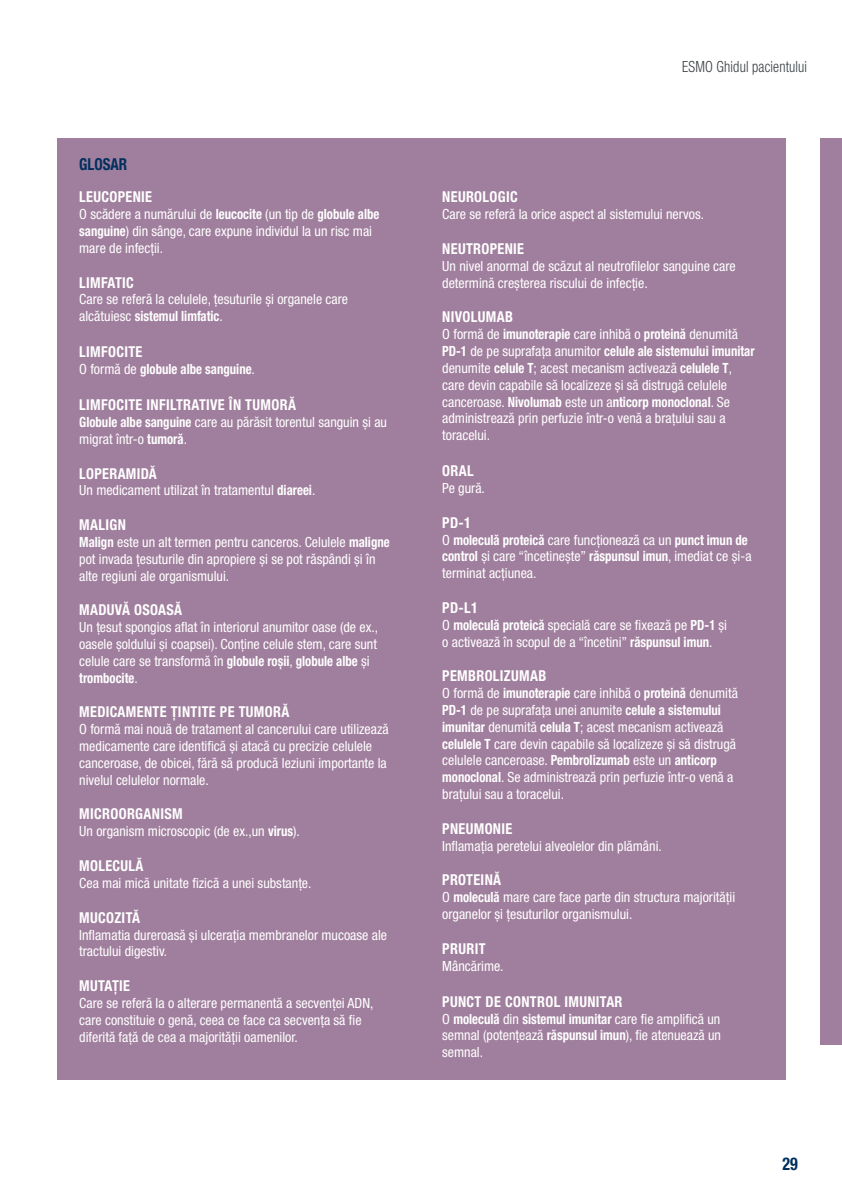
<style>
.page{position:relative;width:842px;height:1191px;background:#fff}
.page>*{position:absolute;margin:0;border:0;box-sizing:border-box;transform-origin:0 0}
.t1{font:700 condensed 17.6px "Helvetica Neue LT Pro";color:#00305f;scale:.91 1}
.t2{font:700 condensed 16.4px "Helvetica Neue LT Pro";color:#00305f;scale:.91 1}
.t3{font:300 condensed 15.4px "Helvetica Neue LT Pro";letter-spacing:.01em;color:#373d42;scale:.91 1}
.t4{font:700 condensed 15px "Helvetica Neue LT Pro";letter-spacing:.025em;color:#fff;scale:.95 1}
.t5{font:condensed 14px/16.8px "Helvetica Neue LT Pro";color:#fff}
.t6{font:700 condensed 14px "Helvetica Neue LT Pro";color:#fff;scale:.91 1}
.s1{font-weight:700}
.s2{font-weight:400}
</style>
<div class="page">
<div style="left:57px;top:138px;width:729px;height:941px;background:#a07e9d"></div>
<div style="left:820px;top:138px;width:22px;height:906px;background:#a07e9d"></div>
<p class="t2" style="left:79px;top:154px;width:54px">GLOSAR</p>
<p class="t4" style="left:79px;top:188px;width:78px">LEUCOPENIE</p>
<p class="t5" style="left:79px;top:206px;width:302px">O scădere a numărului de <span class="s1">leucocite</span> (un tip de <span class="s1">globule albe sanguine</span>) din sânge, care expune individul la un risc mai mare de infecții.</p>
<p class="t4" style="left:79px;top:273px;width:59px">LIMFATIC</p>
<p class="t5" style="left:79px;top:291px;width:270px">Care se referă la celulele, țesuturile și organele care alcătuiesc <span class="s1">sistemul limfatic</span>.</p>
<p class="t4" style="left:79px;top:343px;width:68px">LIMFOCITE</p>
<p class="t6" style="left:79px;top:361px;width:195px"><span class="s2">O formă de</span> globule albe sanguine<span class="s2">.</span></p>
<p class="t4" style="left:79px;top:396px;width:230px">LIMFOCITE INFILTRATIVE ÎN TUMORĂ</p>
<p class="t5" style="left:79px;top:413px;width:309px"><span class="s1">Globule albe sanguine</span> care au părăsit torentul sanguin și au migrat într-o <span class="s1">tumoră</span>.</p>
<p class="t4" style="left:79px;top:464px;width:83px">LOPERAMIDĂ</p>
<p class="t5" style="left:79px;top:482px;width:238px">Un medicament utilizat în tratamentul <span class="s1">diareei</span>.</p>
<p class="t4" style="left:79px;top:516px;width:51px">MALIGN</p>
<p class="t5" style="left:79px;top:533px;width:312px"><span class="s1">Malign</span> este un alt termen pentru canceros. Celulele <span class="s1">maligne </span>pot invada țesuturile din apropiere și se pot răspândi și în alte regiuni ale organismului.</p>
<p class="t4" style="left:79px;top:601px;width:110px">MADUVĂ OSOASĂ</p>
<p class="t5" style="left:79px;top:619px;width:300px">Un țesut spongios aflat în interiorul anumitor oase (de ex., oasele șoldului și coapsei). Conține celule stem, care sunt celule care se transformă în <span class="s1">globule roșii</span>, <span class="s1">globule albe</span> și <span class="s1">trombocite</span>.</p>
<p class="t4" style="left:79px;top:703px;width:223px">MEDICAMENTE ȚINTITE PE TUMORĂ</p>
<p class="t5" style="left:79px;top:721px;width:311px">O formă mai nouă de tratament al cancerului care utilizează medicamente care identifică și atacă cu precizie celulele canceroase, de obicei, fără să producă leziuni importante la nivelul celulelor normale.</p>
<p class="t4" style="left:79px;top:805px;width:110px">MICROORGANISM</p>
<p class="t5" style="left:79px;top:823px;width:222px">Un organism microscopic (de ex.,un <span class="s1">virus</span>).</p>
<p class="t4" style="left:79px;top:856px;width:69px">MOLECULĂ</p>
<p class="t5" style="left:79px;top:874px;width:234px">Cea mai mică unitate fizică a unei substanțe.</p>
<p class="t4" style="left:79px;top:908px;width:65px">MUCOZITĂ</p>
<p class="t5" style="left:79px;top:926px;width:309px">Inflamatia dureroasă și ulcerația membranelor mucoase ale tractului digestiv.</p>
<p class="t4" style="left:79px;top:976px;width:55px">MUTAȚIE</p>
<p class="t5" style="left:79px;top:994px;width:296px">Care se referă la o alterare permanentă a secvenței ADN, care constituie o genă, ceea ce face ca secvența să fie diferită față de cea a majorității oamenilor.</p>
<p class="t3" style="left:682px;top:58px;width:139px">ESMO Ghidul pacientului</p>
<p class="t4" style="left:442px;top:188px;width:81px">NEUROLOGIC</p>
<p class="t5" style="left:442px;top:206px;width:263px">Care se referă la orice aspect al sistemului nervos.</p>
<p class="t4" style="left:442px;top:240px;width:88px">NEUTROPENIE</p>
<p class="t5" style="left:442px;top:257px;width:295px">Un nivel anormal de scăzut al neutrofilelor sanguine care determină creșterea riscului de infecție.</p>
<p class="t4" style="left:442px;top:308px;width:76px">NIVOLUMAB</p>
<p class="t5" style="left:442px;top:326px;width:314px">O formă de <span class="s1">imunoterapie</span> care inhibă o <span class="s1">proteină</span> denumită <span class="s1">PD-1</span> de pe suprafața anumitor <span class="s1">celule ale sistemului imunitar </span>denumite <span class="s1">celule T</span>; acest mecanism activează <span class="s1">celulele T</span>, care devin capabile să localizeze și să distrugă celulele canceroase. <span class="s1">Nivolumab</span> este un a<span class="s1">nticorp monoclonal</span>. Se administrează prin perfuzie într-o venă a brațului sau a toracelui.</p>
<p class="t4" style="left:442px;top:462px;width:35px">ORAL</p>
<p class="t5" style="left:442px;top:479px;width:44px">Pe gură.</p>
<p class="t4" style="left:442px;top:513px;width:32px">PD-1</p>
<p class="t5" style="left:442px;top:531px;width:311px">O <span class="s1">moleculă proteică</span> care funcționează ca un <span class="s1">punct imun de control</span> și care “încetinește” <span class="s1">răspunsul imun</span>, imediat ce și-a terminat acțiunea.</p>
<p class="t4" style="left:442px;top:598px;width:39px">PD-L1</p>
<p class="t5" style="left:442px;top:616px;width:286px">O <span class="s1">moleculă proteică</span> specială care se fixează pe <span class="s1">PD-1</span> și o activează în scopul de a “încetini” <span class="s1">răspunsul imun</span>.</p>
<p class="t4" style="left:442px;top:667px;width:111px">PEMBROLIZUMAB</p>
<p class="t5" style="left:442px;top:685px;width:297px">O formă de <span class="s1">imunoterapie</span> care inhibă o <span class="s1">proteină</span> denumită <span class="s1">PD-1</span> de pe suprafața unei anumite <span class="s1">celule a sistemului imunitar</span> denumită <span class="s1">celula T</span>; acest mecanism activează <span class="s1">celulele T</span> care devin capabile să localizeze și să distrugă celulele canceroase. <span class="s1">Pembrolizumab</span> este un <span class="s1">anticorp monoclonal</span>. Se administrează prin perfuzie într-o venă a brațului sau a toracelui.</p>
<p class="t4" style="left:442px;top:819px;width:75px">PNEUMONIE</p>
<p class="t5" style="left:442px;top:837px;width:221px">Inflamația peretelui alveolelor din plămâni.</p>
<p class="t4" style="left:442px;top:871px;width:63px">PROTEINĂ</p>
<p class="t5" style="left:442px;top:889px;width:294px">O <span class="s1">moleculă</span> mare care face parte din structura majorității organelor și țesuturilor organismului.</p>
<p class="t4" style="left:442px;top:939px;width:47px">PRURIT</p>
<p class="t5" style="left:442px;top:957px;width:63px">Mâncărime.</p>
<p class="t4" style="left:442px;top:992px;width:191px">PUNCT DE CONTROL IMUNITAR</p>
<p class="t5" style="left:442px;top:1010px;width:280px;text-align:justify">O <span class="s1">moleculă</span> din <span class="s1">sistemul imunitar</span> care fie amplifică un semnal (potențează <span class="s1">răspunsul imun</span>), fie atenuează un semnal.</p>
<p class="t1" style="left:783px;top:1153px;width:18px">29</p>
</div>
